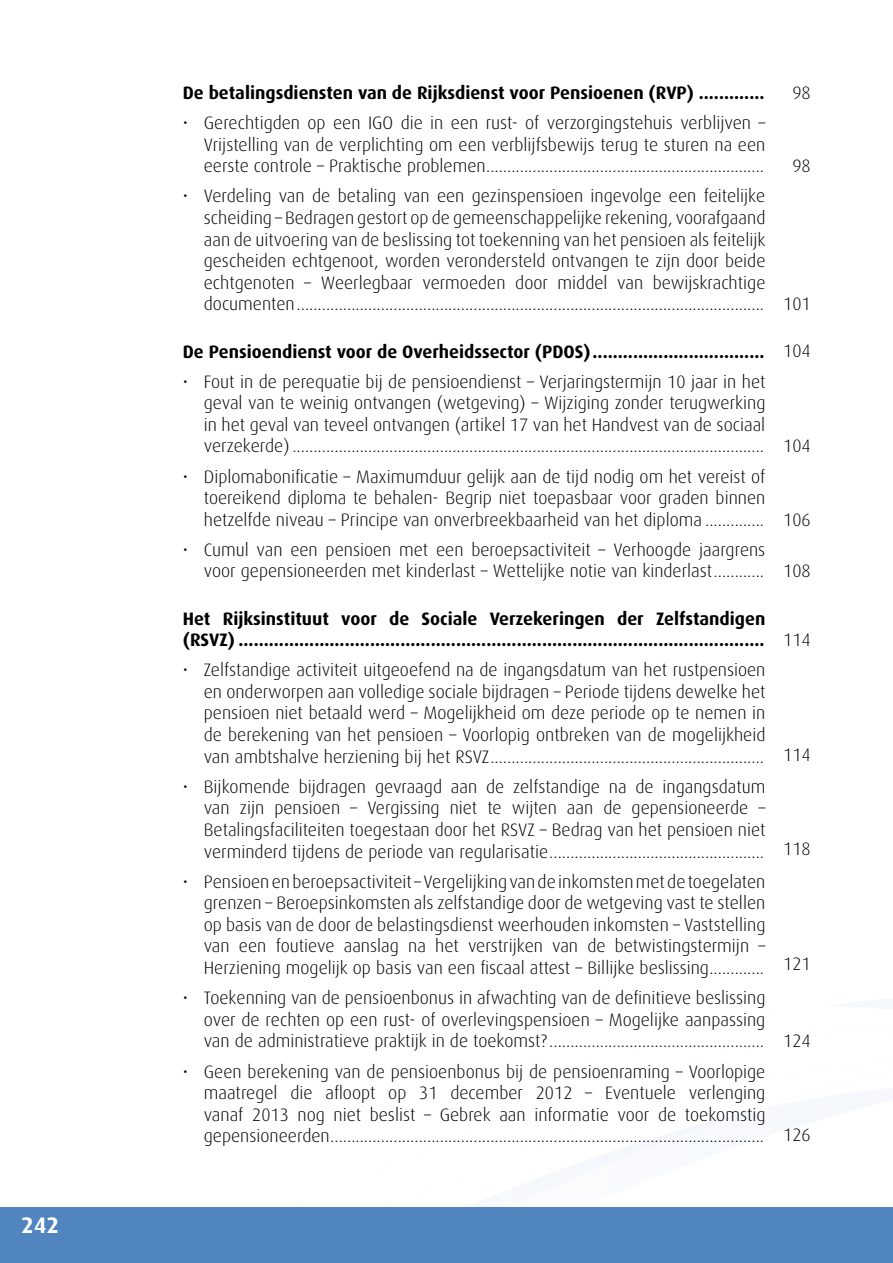
<style>
.page{position:relative;width:893px;height:1263px;background:#fff}
.page>*{position:absolute;margin:0;border:0;box-sizing:border-box;transform-origin:0 0}
.t1{font:700 22.5px "Dax";color:#fff}
.t2{font:300 18px/21.6px "Dax";color:#000;text-align:justify}
.t3{font:700 18px/21.6px "Dax";color:#000}
</style>
<div class="page">
<img style="left:176px;top:1115px;width:717px;height:93px">
<div style="left:0;top:1208px;width:893px;height:55px;background:#5185c0"></div>
<p class="t1" style="left:21px;top:1212px;width:40px">242</p>
<p class="t3" style="left:183px;top:82px;width:583px">De betalingsdiensten van de Rijksdienst voor Pensioenen (RVP) .............</p>
<p class="t2" style="left:204px;top:112px;width:563px;text-indent:-21px">• Gerechtigden op een IGO die in een rust- of verzorgingstehuis verblijven – Vrijstelling van de verplichting om een verblijfsbewijs terug te sturen na een eerste controle – Praktische problemen ..................................................................</p>
<p class="t2" style="left:204px;top:186px;width:563px;text-indent:-21px">• Verdeling van de betaling van een gezinspensioen ingevolge een feitelijke scheiding – Bedragen gestort op de gemeenschappelijke rekening, voorafgaand aan de uitvoering van de beslissing tot toekenning van het pensioen als feitelijk gescheiden echtgenoot, worden verondersteld ontvangen te zijn door beide echtgenoten – Weerlegbaar vermoeden door middel van bewijskrachtige documenten ...............................................................................................................</p>
<p class="t3" style="left:183px;top:341px;width:583px">De Pensioendienst voor de Overheidssector (PDOS) ..................................</p>
<p class="t2" style="left:204px;top:371px;width:563px;text-indent:-21px">• Fout in de perequatie bij de pensioendienst – Verjaringstermijn 10 jaar in het geval van te weinig ontvangen (wetgeving) – Wijziging zonder terugwerking in het geval van teveel ontvangen (artikel 17 van het Handvest van de sociaal verzekerde) ................................................................................................................</p>
<p class="t2" style="left:204px;top:466px;width:563px;text-indent:-21px">• Diplomabonificatie – Maximumduur gelijk aan de tijd nodig om het vereist of toereikend diploma te behalen- Begrip niet toepasbaar voor graden binnen hetzelfde niveau – Principe van onverbreekbaarheid van het diploma ..............</p>
<p class="t2" style="left:183px;top:539px;width:584px;text-align:right">• Cumul van een pensioen met een beroepsactiviteit – Verhoogde jaargrens voor gepensioneerden met kinderlast – Wettelijke notie van kinderlast ............</p>
<p class="t3" style="left:183px;top:608px;width:584px">Het Rijksinstituut voor de Sociale Verzekeringen der Zelfstandigen (RSVZ) ........................................................................................................</p>
<p class="t2" style="left:204px;top:659px;width:563px;text-indent:-21px">• Zelfstandige activiteit uitgeoefend na de ingangsdatum van het rustpensioen en onderworpen aan volledige sociale bijdragen – Periode tijdens dewelke het pensioen niet betaald werd – Mogelijkheid om deze periode op te nemen in de berekening van het pensioen – Voorlopig ontbreken van de mogelijkheid van ambtshalve herziening bij het RSVZ .................................................................</p>
<p class="t2" style="left:204px;top:776px;width:563px;text-indent:-21px">• Bijkomende bijdragen gevraagd aan de zelfstandige na de ingangsdatum van zijn pensioen – Vergissing niet te wijten aan de gepensioneerde – Betalingsfaciliteiten toegestaan door het RSVZ – Bedrag van het pensioen niet verminderd tijdens de periode van regularisatie ...................................................</p>
<p class="t2" style="left:204px;top:871px;width:563px;text-indent:-21px">• Pensioen en beroepsactiviteit – Vergelijking van de inkomsten met de toegelaten grenzen – Beroepsinkomsten als zelfstandige door de wetgeving vast te stellen op basis van de door de belastingsdienst weerhouden inkomsten – Vaststelling van een foutieve aanslag na het verstrijken van de betwistingstermijn – Herziening mogelijk op basis van een fiscaal attest – Billijke beslissing .............</p>
<p class="t2" style="left:204px;top:987px;width:563px;text-indent:-21px">• Toekenning van de pensioenbonus in afwachting van de definitieve beslissing over de rechten op een rust- of overlevingspensioen – Mogelijke aanpassing van de administratieve praktijk in de toekomst? ...................................................</p>
<p class="t2" style="left:204px;top:1061px;width:563px;text-indent:-21px">• Geen berekening van de pensioenbonus bij de pensioenraming – Voorlopige maatregel die afloopt op 31 december 2012 – Eventuele verlenging vanaf 2013 nog niet beslist – Gebrek aan informatie voor de toekomstig gepensioneerden .......................................................................................................</p>
<p class="t2" style="left:792px;top:82px;width:20px">98</p>
<p class="t2" style="left:792px;top:156px;width:20px">98</p>
<p class="t2" style="left:783px;top:293px;width:29px">101</p>
<p class="t2" style="left:783px;top:340px;width:29px">104</p>
<p class="t2" style="left:783px;top:436px;width:29px">104</p>
<p class="t2" style="left:783px;top:509px;width:29px">106</p>
<p class="t2" style="left:783px;top:560px;width:29px">108</p>
<p class="t2" style="left:783px;top:629px;width:29px">114</p>
<p class="t2" style="left:783px;top:744px;width:29px">114</p>
<p class="t2" style="left:783px;top:838px;width:29px">118</p>
<p class="t2" style="left:783px;top:953px;width:29px">121</p>
<p class="t2" style="left:783px;top:1030px;width:29px">124</p>
<p class="t2" style="left:783px;top:1124px;width:29px">126</p>
</div>
